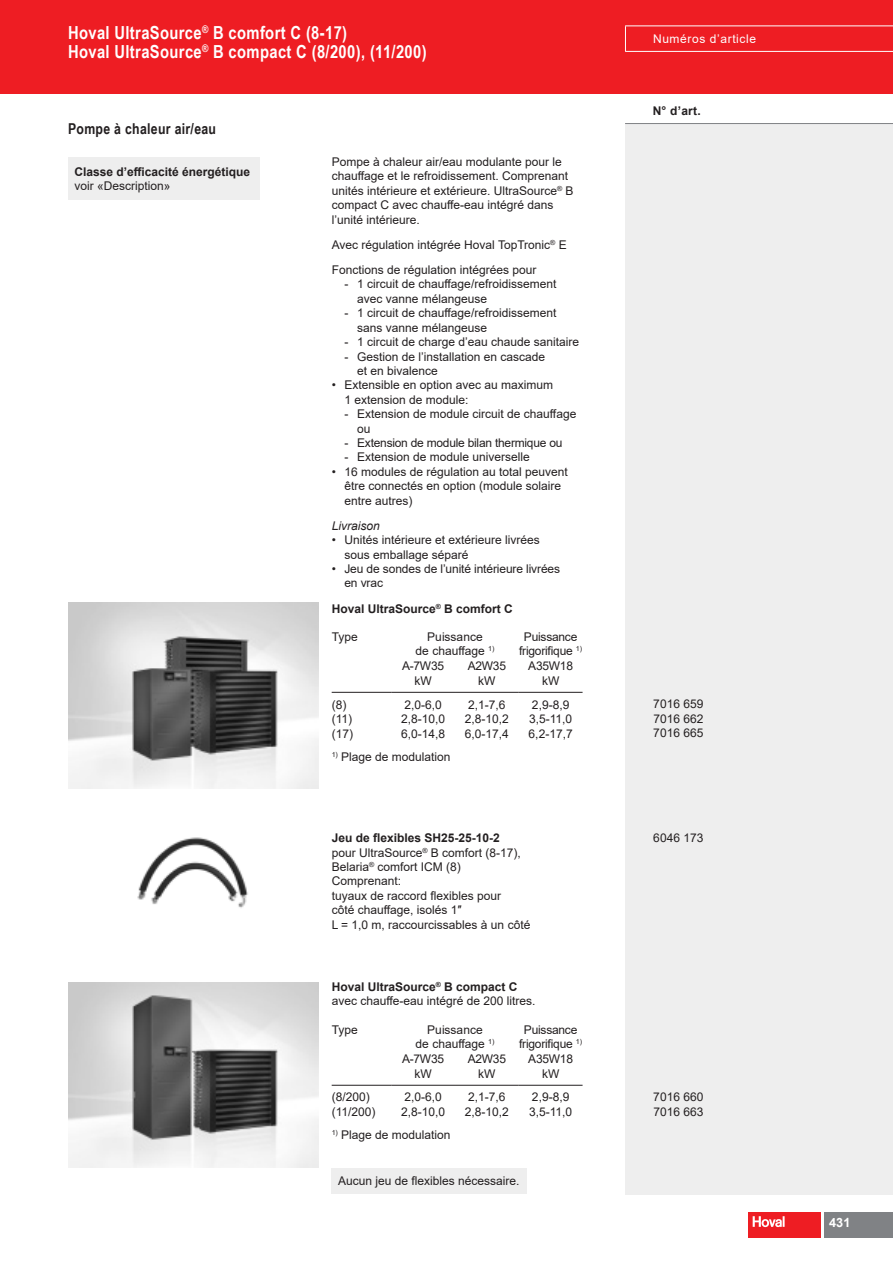
<style>
.page{position:relative;width:893px;height:1263px;background:#fff}
.page>*{position:absolute;margin:0;border:0;box-sizing:border-box;transform-origin:0 0}
.t1{font:700 18px/19.5px "Arial Narrow";letter-spacing:.02em;color:#fff}
.t2{font:700 15px "Arial Narrow";letter-spacing:.02em;color:#231f20}
.t3{font:700 12.75px "Arial";color:#fff}
.t4{font:12px/14.4px "Arial";color:#231f20}
.t5{font:12px/14.4px "Arial";letter-spacing:-.02em;color:#231f20;text-align:center}
.t6{font:700 12px "Arial";color:#231f20}
.t7{font:12px "Arial";letter-spacing:.05em;color:#fff}
.t8{font:italic 12px "Arial";color:#231f20}
.s1{font-weight:700}
</style>
<div class="page">
<div style="left:825px;top:1212px;width:68px;height:25px;background:#808285"></div>
<div style="left:748px;top:1212px;width:73px;height:25px;background:#ee1d23"></div>
<svg style="left:753px;top:1216px;width:32px;height:11px"></svg>
<div style="left:0;top:0;width:893px;height:94px;background:#ee1d23"></div>
<hr style="left:625px;top:26px;width:268px;height:1px;background:#fff">
<svg style="left:625px;top:26px;width:1px;height:25px"></svg>
<hr style="left:625px;top:51px;width:268px;height:1px;background:#fff">
<div style="left:625px;top:123px;width:268px;height:1072px;background:#eee"></div>
<hr style="left:625px;top:123px;width:268px;height:1px;background:#808285">
<img style="left:137px;top:837px;width:111px;height:71px">
<hr style="left:332px;top:692px;width:59px;height:1px;background:#231f20">
<hr style="left:391px;top:692px;width:64px;height:1px;background:#231f20">
<hr style="left:455px;top:692px;width:64px;height:1px;background:#231f20">
<hr style="left:519px;top:692px;width:64px;height:1px;background:#231f20">
<hr style="left:332px;top:1085px;width:59px;height:1px;background:#231f20">
<hr style="left:391px;top:1085px;width:64px;height:1px;background:#231f20">
<hr style="left:455px;top:1085px;width:64px;height:1px;background:#231f20">
<hr style="left:519px;top:1085px;width:64px;height:1px;background:#231f20">
<div style="left:332px;top:1168px;width:195px;height:25px;background:#eee"></div>
<div style="left:68px;top:157px;width:191px;height:43px;background:#eee"></div>
<img style="left:68px;top:603px;width:251px;height:185px">
<img style="left:68px;top:982px;width:251px;height:186px">
<h1 class="t1" style="left:68px;top:22px;width:360px">Hoval UltraSource<sup>®</sup> B comfort C (8-17)<br>Hoval UltraSource<sup>®</sup> B compact C (8/200), (11/200)</h1>
<p class="t7" style="left:653px;top:31px;width:104px">Numéros d’article</p>
<p class="t2" style="left:68px;top:118px;width:150px">Pompe à chaleur air/eau</p>
<p class="t6" style="left:74px;top:163px;width:177px">Classe d’efficacité énergétique</p>
<p class="t4" style="left:74px;top:179px;width:98px">voir «Description»</p>
<p class="t4" style="left:332px;top:155px;width:243px">Pompe à chaleur air/eau modulante pour le chauffage et le refroidissement. Comprenant unités intérieure et extérieure. UltraSource<sup>®</sup> B compact C avec chauffe-eau intégré dans l’unité intérieure.</p>
<p class="t4" style="left:332px;top:232px;width:237px;line-height:25.2px">Avec régulation intégrée Hoval TopTronic<sup>®</sup> E<br>Fonctions de régulation intégrées pour</p>
<p class="t4" style="left:357px;top:277px;width:201px;text-indent:-13px">- 1 circuit de chauffage/refroidissement avec vanne mélangeuse</p>
<p class="t4" style="left:357px;top:306px;width:201px;text-indent:-13px">- 1 circuit de chauffage/refroidissement sans vanne mélangeuse</p>
<p class="t4" style="left:344px;top:335px;width:236px">- 1 circuit de charge d’eau chaude sanitaire</p>
<p class="t4" style="left:357px;top:349px;width:190px;text-indent:-13px">- Gestion de l’installation en cascade et en bivalence</p>
<p class="t4" style="left:344px;top:378px;width:210px;text-indent:-13px">• Extensible en option avec au maximum<br>1 extension de module:</p>
<p class="t4" style="left:357px;top:407px;width:221px;text-indent:-13px">- Extension de module circuit de chauffage ou</p>
<p class="t5" style="left:344px;top:435px;width:219px">- Extension de module bilan thermique ou</p>
<p class="t4" style="left:344px;top:450px;width:187px">- Extension de module universelle</p>
<p class="t4" style="left:344px;top:464px;width:225px;text-indent:-13px">• 16 modules de régulation au total peuvent être connectés en option (module solaire entre autres)</p>
<p class="t8" style="left:332px;top:518px;width:50px">Livraison</p>
<p class="t4" style="left:344px;top:533px;width:197px;text-indent:-13px">• Unités intérieure et extérieure livrées sous emballage séparé</p>
<p class="t4" style="left:344px;top:561px;width:217px;text-indent:-13px">• Jeu de sondes de l’unité intérieure livrées en vrac</p>
<p class="t6" style="left:332px;top:600px;width:183px">Hoval UltraSource<sup>®</sup> B comfort C</p>
<p class="t4" style="left:332px;top:629px;width:28px">Type</p>
<p class="t4" style="left:416px;top:629px;width:80px;text-align:center">Puissance<br>de chauffage <sup>1)</sup></p>
<p class="t5" style="left:519px;top:629px;width:64px">Puissance frigorifique <sup>1)</sup></p>
<p class="t4" style="left:402px;top:659px;width:44px">A-7W35</p>
<p class="t4" style="left:468px;top:659px;width:40px">A2W35</p>
<p class="t4" style="left:528px;top:659px;width:46px">A35W18</p>
<p class="t4" style="left:414px;top:673px;width:19px">kW</p>
<p class="t4" style="left:478px;top:673px;width:19px">kW</p>
<p class="t4" style="left:542px;top:673px;width:19px">kW</p>
<p class="t4" style="left:332px;top:697px;width:16px">(8)</p>
<p class="t4" style="left:404px;top:697px;width:39px">2,0-6,0</p>
<p class="t4" style="left:468px;top:697px;width:39px">2,1-7,6</p>
<p class="t4" style="left:532px;top:697px;width:39px">2,9-8,9</p>
<p class="t4" style="left:332px;top:712px;width:22px">(11)</p>
<p class="t4" style="left:401px;top:712px;width:46px">2,8-10,0</p>
<p class="t4" style="left:465px;top:712px;width:46px">2,8-10,2</p>
<p class="t4" style="left:529px;top:712px;width:45px">3,5-11,0</p>
<p class="t4" style="left:332px;top:726px;width:23px">(17)</p>
<p class="t4" style="left:401px;top:726px;width:46px">6,0-14,8</p>
<p class="t4" style="left:465px;top:726px;width:46px">6,0-17,4</p>
<p class="t4" style="left:529px;top:726px;width:46px">6,2-17,7</p>
<p class="t4" style="left:332px;top:750px;width:120px"><sup>1)</sup> Plage de modulation</p>
<p class="t6" style="left:653px;top:102px;width:50px">N° d’art.</p>
<p class="t4" style="left:653px;top:697px;width:52px">7016 659</p>
<p class="t4" style="left:653px;top:726px;width:52px">7016 665</p>
<p class="t4" style="left:653px;top:711px;width:52px">7016 662</p>
<p class="t4" style="left:332px;top:831px;width:200px"><span class="s1">Jeu de flexibles SH25-25-10-2<br></span>pour UltraSource<sup>®</sup> B comfort (8-17),<br>Belaria<sup>®</sup> comfort ICM (8)<br>Comprenant:<br>tuyaux de raccord flexibles pour<br>côté chauffage, isolés 1″<br>L = 1,0 m, raccourcissables à un côté</p>
<p class="t4" style="left:653px;top:831px;width:52px">6046 173</p>
<p class="t4" style="left:332px;top:979px;width:205px"><span class="s1">Hoval UltraSource</span><sup>®</sup> <span class="s1">B compact C </span>avec chauffe-eau intégré de 200 litres.</p>
<p class="t4" style="left:332px;top:1022px;width:28px">Type</p>
<p class="t4" style="left:416px;top:1022px;width:80px;text-align:center">Puissance<br>de chauffage <sup>1)</sup></p>
<p class="t5" style="left:519px;top:1022px;width:64px">Puissance frigorifique <sup>1)</sup></p>
<p class="t4" style="left:402px;top:1051px;width:44px">A-7W35</p>
<p class="t4" style="left:468px;top:1051px;width:40px">A2W35</p>
<p class="t4" style="left:528px;top:1051px;width:46px">A35W18</p>
<p class="t4" style="left:414px;top:1066px;width:19px">kW</p>
<p class="t4" style="left:478px;top:1066px;width:19px">kW</p>
<p class="t4" style="left:542px;top:1066px;width:19px">kW</p>
<p class="t4" style="left:332px;top:1090px;width:40px">(8/200)</p>
<p class="t4" style="left:404px;top:1090px;width:39px">2,0-6,0</p>
<p class="t4" style="left:468px;top:1090px;width:39px">2,1-7,6</p>
<p class="t4" style="left:532px;top:1090px;width:39px">2,9-8,9</p>
<p class="t4" style="left:332px;top:1105px;width:45px">(11/200)</p>
<p class="t4" style="left:401px;top:1105px;width:46px">2,8-10,0</p>
<p class="t4" style="left:465px;top:1105px;width:46px">2,8-10,2</p>
<p class="t4" style="left:529px;top:1105px;width:45px">3,5-11,0</p>
<p class="t4" style="left:332px;top:1128px;width:120px"><sup>1)</sup> Plage de modulation</p>
<p class="t4" style="left:338px;top:1173px;width:183px">Aucun jeu de flexibles nécessaire.</p>
<p class="t4" style="left:653px;top:1090px;width:52px">7016 660</p>
<p class="t4" style="left:653px;top:1104px;width:52px">7016 663</p>
<p class="t3" style="left:829px;top:1213px;width:23px">431</p>
</div>
